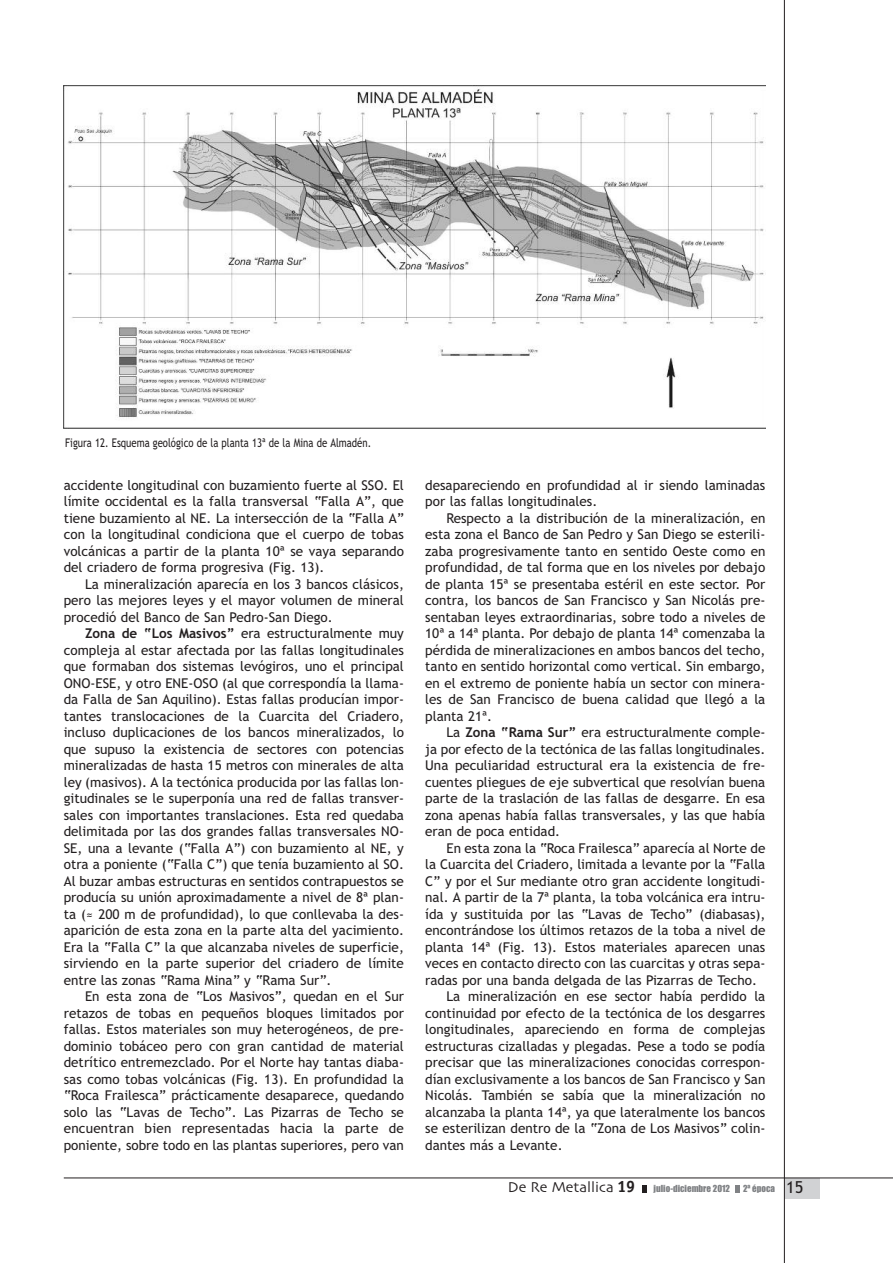
<style>
.page{position:relative;width:893px;height:1263px;background:#fff}
.page>*{position:absolute;margin:0;border:0;box-sizing:border-box;transform-origin:0 0}
.t1{font:13.5px/16.5px "Trebuchet MS";color:#231f20;text-align:justify}
.t2{font:12px "Trebuchet MS";color:#231f20;scale:.8 1}
.t3{font:9px "Impact";color:#808285}
.s1{font-weight:700}
.s2{font-family:"Skia";font-size:15px;color:#231f20}
.s3{font-family:"Officina Sans";font-weight:700;font-size:16.5px;color:#231f20}
.s4{font-family:"Trebuchet MS";font-size:16.5px;color:#231f20}
</style>
<div class="page">
<div style="left:784px;top:1178px;width:35px;height:20px;background:#d1d2d4"></div>
<svg style="left:735px;top:1185px;width:5px;height:7px"></svg>
<svg style="left:642px;top:1185px;width:5px;height:7px"></svg>
<hr style="left:64px;top:1177px;width:829px;height:1px;background:#231f20">
<hr style="left:784px;top:0;width:1px;height:1263px;background:#231f20">
<img style="left:64px;top:85px;width:701px;height:343px">
<p class="t2" style="left:65px;top:436px;width:384px">Figura 12. Esquema geológico de la planta 13ª de la Mina de Almadén.</p>
<p class="t1" style="left:64px;top:477px;width:342px">accidente longitudinal con buzamiento fuerte al SSO. El límite occidental es la falla transversal “Falla A”, que tiene buzamiento al NE. La intersección de la “Falla A” con la longitudinal condiciona que el cuerpo de tobas volcánicas a partir de la planta 10ª se vaya separando del criadero de forma progresiva (Fig. 13).</p>
<p class="t1" style="left:64px;top:576px;width:342px;text-indent:21px">La mineralización aparecía en los 3 bancos clásicos, pero las mejores leyes y el mayor volumen de mineral procedió del Banco de San Pedro-San Diego.</p>
<p class="t1" style="left:64px;top:625px;width:342px;text-indent:21px"><span class="s1">Zona de “Los Masivos”</span> era estructuralmente muy compleja al estar afectada por las fallas longitudinales que formaban dos sistemas levógiros, uno el principal ONO-ESE, y otro ENE-OSO (al que correspondía la llama&shy;da Falla de San Aquilino). Estas fallas producían impor&shy;tantes translocaciones de la Cuarcita del Criadero, incluso duplicaciones de los bancos mineralizados, lo que supuso la existencia de sectores con potencias mineralizadas de hasta 15 metros con minerales de alta ley (masivos). A la tectónica producida por las fallas lon&shy;gitudinales se le superponía una red de fallas transver&shy;sales con importantes translaciones. Esta red quedaba delimitada por las dos grandes fallas transversales NO-SE, una a levante (“Falla A”) con buzamiento al NE, y otra a poniente (“Falla C”) que tenía buzamiento al SO.<br>Al buzar ambas estructuras en sentidos contrapuestos se producía su unión aproximadamente a nivel de 8ª plan&shy;ta (≈ 200 m de profundidad), lo que conllevaba la des&shy;aparición de esta zona en la parte alta del yacimiento.<br>Era la “Falla C” la que alcanzaba niveles de superficie, sirviendo en la parte superior del criadero de límite entre las zonas “Rama Mina” y “Rama Sur”.</p>
<p class="t1" style="left:64px;top:988px;width:342px;text-indent:21px">En esta zona de “Los Masivos”, quedan en el Sur retazos de tobas en pequeños bloques limitados por fallas. Estos materiales son muy heterogéneos, de pre&shy;dominio tobáceo pero con gran cantidad de material detrítico entremezclado. Por el Norte hay tantas diaba&shy;sas como tobas volcánicas (Fig. 13). En profundidad la “Roca Frailesca” prácticamente desaparece, quedando solo las “Lavas de Techo”. Las Pizarras de Techo se encuentran bien representadas hacia la parte de poniente, sobre todo en las plantas superiores, pero van</p>
<p class="t1" style="left:425px;top:477px;width:342px">desapareciendo en profundidad al ir siendo laminadas por las fallas longitudinales.</p>
<p class="t1" style="left:425px;top:510px;width:342px;text-indent:21px">Respecto a la distribución de la mineralización, en esta zona el Banco de San Pedro y San Diego se esterili&shy;zaba progresivamente tanto en sentido Oeste como en profundidad, de tal forma que en los niveles por debajo de planta 15ª se presentaba estéril en este sector. Por contra, los bancos de San Francisco y San Nicolás pre&shy;sentaban leyes extraordinarias, sobre todo a niveles de 10ª a 14ª planta. Por debajo de planta 14ª comenzaba la pérdida de mineralizaciones en ambos bancos del techo, tanto en sentido horizontal como vertical. Sin embargo, en el extremo de poniente había un sector con minera&shy;les de San Francisco de buena calidad que llegó a la planta 21ª.</p>
<p class="t1" style="left:425px;top:724px;width:342px;text-indent:21px">La <span class="s1">Zona “Rama Sur”</span> era estructuralmente comple&shy;ja por efecto de la tectónica de las fallas longitudinales.<br>Una peculiaridad estructural era la existencia de fre&shy;cuentes pliegues de eje subvertical que resolvían buena parte de la traslación de las fallas de desgarre. En esa zona apenas había fallas transversales, y las que había eran de poca entidad.</p>
<p class="t1" style="left:446px;top:840px;width:320px">En esta zona la “Roca Frailesca” aparecía al Norte de</p>
<p class="t1" style="left:425px;top:856px;width:342px">la Cuarcita del Criadero, limitada a levante por la “Falla</p>
<p class="t1" style="left:425px;top:873px;width:342px">C” y por el Sur mediante otro gran accidente longitudi-</p>
<p class="t1" style="left:425px;top:889px;width:342px">nal. A partir de la 7ª planta, la toba volcánica era intru-</p>
<p class="t1" style="left:425px;top:906px;width:342px">ída y sustituida por las “Lavas de Techo” (diabasas),</p>
<p class="t1" style="left:425px;top:922px;width:342px">encontrándose los últimos retazos de la toba a nivel de</p>
<p class="t1" style="left:425px;top:939px;width:342px">planta 14ª (Fig. 13). Estos materiales aparecen unas</p>
<p class="t1" style="left:425px;top:955px;width:342px">veces en contacto directo con las cuarcitas y otras sepa-</p>
<p class="t1" style="left:425px;top:972px;width:333px">radas por una banda delgada de las Pizarras de Techo.</p>
<p class="t1" style="left:446px;top:988px;width:320px">La mineralización en ese sector había perdido la</p>
<p class="t1" style="left:425px;top:1005px;width:342px">continuidad por efecto de la tectónica de los desgarres</p>
<p class="t1" style="left:425px;top:1021px;width:342px">longitudinales, apareciendo en forma de complejas</p>
<p class="t1" style="left:425px;top:1038px;width:342px">estructuras cizalladas y plegadas. Pese a todo se podía</p>
<p class="t1" style="left:425px;top:1054px;width:342px">precisar que las mineralizaciones conocidas correspon-</p>
<p class="t1" style="left:425px;top:1071px;width:342px">dían exclusivamente a los bancos de San Francisco y San</p>
<p class="t1" style="left:425px;top:1087px;width:342px">Nicolás. También se sabía que la mineralización no</p>
<p class="t1" style="left:425px;top:1104px;width:342px">alcanzaba la planta 14ª, ya que lateralmente los bancos</p>
<p class="t1" style="left:425px;top:1120px;width:342px">se esterilizan dentro de la “Zona de Los Masivos” colin-</p>
<p class="t1" style="left:425px;top:1137px;width:139px">dantes más a Levante.</p>
<p class="t3" style="left:508px;top:1184px;width:224px"><span class="s2">De Re Metallica</span> <span class="s3">19</span> julio-diciembre 2012</p>
<p class="t3" style="left:743px;top:1184px;width:62px">2ª época <span class="s4">15</span></p>
</div>
